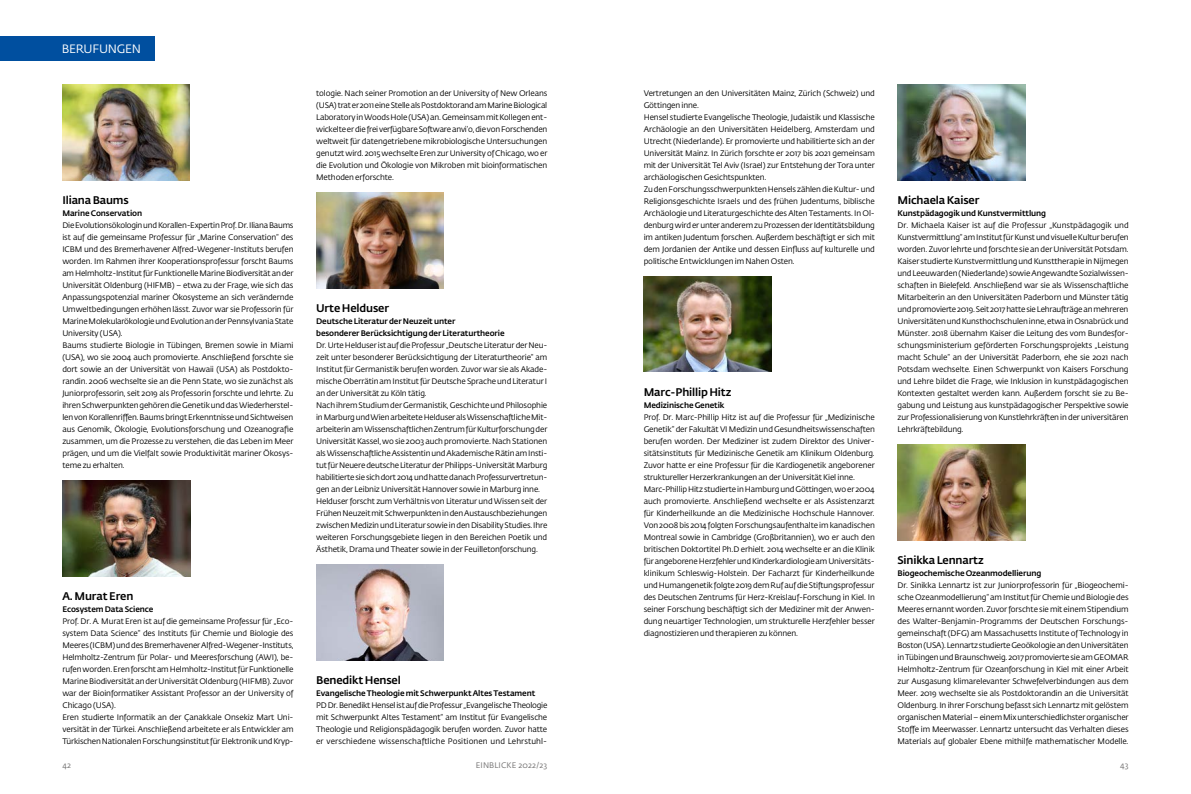
<style>
.page{position:relative;width:1191px;height:794px;background:#fff}
.page>*{position:absolute;margin:0;border:0;box-sizing:border-box;transform-origin:0 0}
.t1{font:12px "Fedra Sans Std";letter-spacing:-.02em;color:#fff}
.t2{font:500 11px "Fedra Sans Std";letter-spacing:-.01em;color:#000}
.t3{font:8px/12px "Fedra Sans Std";letter-spacing:-.015em;color:#000}
.t4{font:500 8px/12px "Fedra Sans Std";letter-spacing:-.01em;color:#000}
.t5{font:8px "Fedra Sans Std";letter-spacing:.01em;color:#706f6f}
</style>
<div class="page">
<img style="left:643px;top:276px;width:128px;height:96px">
<img style="left:897px;top:84px;width:128px;height:96px">
<img style="left:316px;top:565px;width:128px;height:96px">
<img style="left:62px;top:480px;width:128px;height:96px">
<img style="left:316px;top:192px;width:128px;height:96px">
<img style="left:62px;top:84px;width:128px;height:96px">
<img style="left:897px;top:444px;width:128px;height:96px">
<div style="left:0;top:36px;width:154px;height:25px;background:#004f9f"></div>
<h1 class="t1" style="left:62px;top:41px;width:81px">BERUFUNGEN</h1>
<h2 class="t2" style="left:62px;top:193px;width:68px">Iliana Baums</h2>
<p class="t4" style="left:62px;top:207px;width:81px">Marine Conservation</p>
<p class="t3" style="left:62px;top:219px;width:233px">Die Evolutionsökologin und Korallen-Expertin Prof. Dr. Iliana Baums ist auf die gemeinsame Professur für „Marine Conservation“ des ICBM und des Bremerhavener Alfred-Wegener-Instituts berufen worden. Im Rahmen ihrer Kooperationsprofessur forscht Baums am Helmholtz-Institut für Funktionelle Marine Biodiversität an der Universität Oldenburg (HIFMB) – etwa zu der Frage, wie sich das Anpassungspotenzial mariner Ökosysteme an sich verändernde Umweltbedingungen erhöhen lässt. Zuvor war sie Professorin für Marine Molekularökologie und Evolution an der Pennsylvania State University (USA).<br>Baums studierte Biologie in Tübingen, Bremen sowie in Miami (USA), wo sie 2004 auch promovierte. Anschließend forschte sie dort sowie an der Universität von Hawaii (USA) als Postdokto&shy;randin. 2006 wechselte sie an die Penn State, wo sie zunächst als Juniorprofessorin, seit 2019 als Professorin forschte und lehrte. Zu ihren Schwerpunkten gehören die Genetik und das Wiederherstel&shy;len von Korallenriffen. Baums bringt Erkenntnisse und Sichtweisen aus Genomik, Ökologie, Evolutionsforschung und Ozeanografie zusammen, um die Prozesse zu verstehen, die das Leben im Meer prägen, und um die Vielfalt sowie Produktivität mariner Ökosys&shy;teme zu erhalten.</p>
<h2 class="t2" style="left:62px;top:589px;width:73px">A. Murat Eren</h2>
<p class="t4" style="left:62px;top:603px;width:93px">Ecosystem Data Science</p>
<p class="t3" style="left:62px;top:615px;width:233px">Prof. Dr. A. Murat Eren ist auf die gemeinsame Professur für „Eco&shy;system Data Science“ des Instituts für Chemie und Biologie des Meeres (ICBM) und des Bremerhavener Alfred-Wegener-Instituts, Helmholtz-Zentrum für Polar- und Meeresforschung (AWI), be&shy;rufen worden. Eren forscht am Helmholtz-Institut für Funktionelle Marine Biodiversität an der Universität Oldenburg (HIFMB). Zuvor war der Bioinformatiker Assistant Professor an der University of Chicago (USA).<br>Eren studierte Informatik an der Çanakkale Onsekiz Mart Uni&shy;versität in der Türkei. Anschließend arbeitete er als Entwickler am Türkischen Nationalen Forschungsinstitut für Elektronik und Kryp-</p>
<p class="t3" style="left:316px;top:87px;width:233px;text-align:justify">tologie. Nach seiner Promotion an der University of New Orleans (USA) trat er 2011 eine Stelle als Postdoktorand am Marine Biological Laboratory in Woods Hole (USA) an. Gemeinsam mit Kollegen ent&shy;wickelte er die frei verfügbare Software anvi’o, die von Forschenden weltweit für datengetriebene mikrobiologische Untersuchungen genutzt wird. 2015 wechselte Eren zur University of Chicago, wo er die Evolution und Ökologie von Mikroben mit bioinformatischen Methoden erforschte.</p>
<h2 class="t2" style="left:316px;top:301px;width:74px">Urte Helduser</h2>
<p class="t4" style="left:316px;top:315px;width:190px">Deutsche Literatur der Neuzeit unter<br>besonderer Berücksichtigung der Literaturtheorie</p>
<p class="t3" style="left:316px;top:339px;width:233px">Dr. Urte Helduser ist auf die Professur „Deutsche Literatur der Neu&shy;zeit unter besonderer Berücksichtigung der Literaturtheorie“ am Institut für Germanistik berufen worden. Zuvor war sie als Akade&shy;mische Oberrätin am Institut für Deutsche Sprache und Literatur I an der Universität zu Köln tätig.<br>Nach ihrem Studium der Germanistik, Geschichte und Philosophie in Marburg und Wien arbeitete Helduser als Wissenschaftliche Mit&shy;arbeiterin am Wissenschaftlichen Zentrum für Kulturforschung der Universität Kassel, wo sie 2003 auch promovierte. Nach Stationen als Wissenschaftliche Assistentin und Akademische Rätin am Insti&shy;tut für Neuere deutsche Literatur der Philipps-Universität Marburg habilitierte sie sich dort 2014 und hatte danach Professurvertretun&shy;gen an der Leibniz Universität Hannover sowie in Marburg inne.<br>Helduser forscht zum Verhältnis von Literatur und Wissen seit der Frühen Neuzeit mit Schwerpunkten in den Austauschbeziehungen zwischen Medizin und Literatur sowie in den Disability Studies. Ihre weiteren Forschungsgebiete liegen in den Bereichen Poetik und Ästhetik, Drama und Theater sowie in der Feuilletonforschung.</p>
<h2 class="t2" style="left:316px;top:673px;width:86px">Benedikt Hensel</h2>
<p class="t4" style="left:316px;top:687px;width:221px">Evangelische Theologie mit Schwerpunkt Altes Testament</p>
<p class="t3" style="left:316px;top:699px;width:233px;text-align:justify">PD Dr. Benedikt Hensel ist auf die Professur „Evangelische Theologie mit Schwerpunkt Altes Testament“ am Institut für Evangelische Theologie und Religionspädagogik berufen worden. Zuvor hatte er verschiedene wissenschaftliche Positionen und Lehrstuhl-</p>
<p class="t3" style="left:643px;top:87px;width:233px">Vertretungen an den Universitäten Mainz, Zürich (Schweiz) und Göttingen inne.<br>Hensel studierte Evangelische Theologie, Judaistik und Klassische Archäologie an den Universitäten Heidelberg, Amsterdam und Utrecht (Niederlande). Er promovierte und habilitierte sich an der Universität Mainz. In Zürich forschte er 2017 bis 2021 gemeinsam mit der Universität Tel Aviv (Israel) zur Entstehung der Tora unter archäologischen Gesichtspunkten.<br>Zu den Forschungsschwerpunkten Hensels zählen die Kultur- und Religionsgeschichte Israels und des frühen Judentums, biblische Archäologie und Literaturgeschichte des Alten Testaments. In Ol&shy;denburg wird er unter anderem zu Prozessen der Identitätsbildung im antiken Judentum forschen. Außerdem beschäftigt er sich mit dem Jordanien der Antike und dessen Einfluss auf kulturelle und politische Entwicklungen im Nahen Osten.</p>
<h2 class="t2" style="left:643px;top:385px;width:89px">Marc-Phillip Hitz</h2>
<p class="t4" style="left:643px;top:399px;width:82px">Medizinische Genetik</p>
<p class="t3" style="left:643px;top:411px;width:233px">Prof. Dr. Marc-Phillip Hitz ist auf die Professur für „Medizinische Genetik“ der Fakultät VI Medizin und Gesundheitswissenschaften berufen worden. Der Mediziner ist zudem Direktor des Univer&shy;sitätsinstituts für Medizinische Genetik am Klinikum Oldenburg.<br>Zuvor hatte er eine Professur für die Kardiogenetik angeborener struktureller Herzerkrankungen an der Universität Kiel inne.<br>Marc-Phillip Hitz studierte in Hamburg und Göttingen, wo er 2004 auch promovierte. Anschließend wechselte er als Assistenzarzt für Kinderheilkunde an die Medizinische Hochschule Hannover.<br>Von 2008 bis 2014 folgten Forschungsaufenthalte im kanadischen Montreal sowie in Cambridge (Großbritannien), wo er auch den britischen Doktortitel Ph.D erhielt. 2014 wechselte er an die Klinik für angeborene Herzfehler und Kinderkardiologie am Universitäts&shy;klinikum Schleswig-Holstein. Der Facharzt für Kinderheilkunde und Humangenetik folgte 2019 dem Ruf auf die Stiftungsprofessur des Deutschen Zentrums für Herz-Kreislauf-Forschung in Kiel. In seiner Forschung beschäftigt sich der Mediziner mit der Anwen&shy;dung neuartiger Technologien, um strukturelle Herzfehler besser diagnostizieren und therapieren zu können.</p>
<h2 class="t2" style="left:897px;top:193px;width:83px">Michaela Kaiser</h2>
<p class="t4" style="left:897px;top:207px;width:150px">Kunstpädagogik und Kunstvermittlung</p>
<p class="t3" style="left:897px;top:219px;width:233px;text-align:justify">Dr. Michaela Kaiser ist auf die Professur „Kunstpädagogik und Kunstvermittlung“ am Institut für Kunst und visuelle Kultur berufen worden. Zuvor lehrte und forschte sie an der Universität Potsdam.<br>Kaiser studierte Kunstvermittlung und Kunsttherapie in Nijmegen und Leeuwarden (Niederlande) sowie Angewandte Sozialwissen&shy;schaften in Bielefeld. Anschließend war sie als Wissenschaftliche Mitarbeiterin an den Universitäten Paderborn und Münster tätig und promovierte 2019. Seit 2017 hatte sie Lehraufträge an mehreren Universitäten und Kunsthochschulen inne, etwa in Osnabrück und Münster. 2018 übernahm Kaiser die Leitung des vom Bundesfor&shy;schungsministerium geförderten Forschungsprojekts „Leistung macht Schule“ an der Universität Paderborn, ehe sie 2021 nach Potsdam wechselte. Einen Schwerpunkt von Kaisers Forschung und Lehre bildet die Frage, wie Inklusion in kunstpädagogischen Kontexten gestaltet werden kann. Außerdem forscht sie zu Be&shy;gabung und Leistung aus kunstpädagogischer Perspektive sowie zur Professionalisierung von Kunstlehrkräften in der universitären Lehrkräftebildung.</p>
<h2 class="t2" style="left:897px;top:553px;width:88px">Sinikka Lennartz</h2>
<p class="t4" style="left:897px;top:567px;width:145px">Biogeochemische Ozeanmodellierung</p>
<p class="t3" style="left:897px;top:579px;width:233px;text-align:justify">Dr. Sinikka Lennartz ist zur Juniorprofessorin für „Biogeochemi&shy;sche Ozeanmodellierung“ am Institut für Chemie und Biologie des Meeres ernannt worden. Zuvor forschte sie mit einem Stipendium des Walter-Benjamin-Programms der Deutschen Forschungs&shy;gemeinschaft (DFG) am Massachusetts Institute of Technology in Boston (USA). Lennartz studierte Geoökologie an den Universitäten in Tübingen und Braunschweig. 2017 promovierte sie am GEOMAR Helmholtz-Zentrum für Ozeanforschung in Kiel mit einer Arbeit zur Ausgasung klimarelevanter Schwefelverbindungen aus dem Meer. 2019 wechselte sie als Postdoktorandin an die Universität Oldenburg. In ihrer Forschung befasst sich Lennartz mit gelöstem organischen Material – einem Mix unterschiedlichster organischer Stoffe im Meerwasser. Lennartz untersucht das Verhalten dieses Materials auf globaler Ebene mithilfe mathematischer Modelle.</p>
<p class="t5" style="left:62px;top:760px;width:10px">42</p>
<p class="t5" style="left:476px;top:761px;width:73px">EINBLICKE 2022/23</p>
<p class="t5" style="left:1120px;top:761px;width:10px">43</p>
</div>
